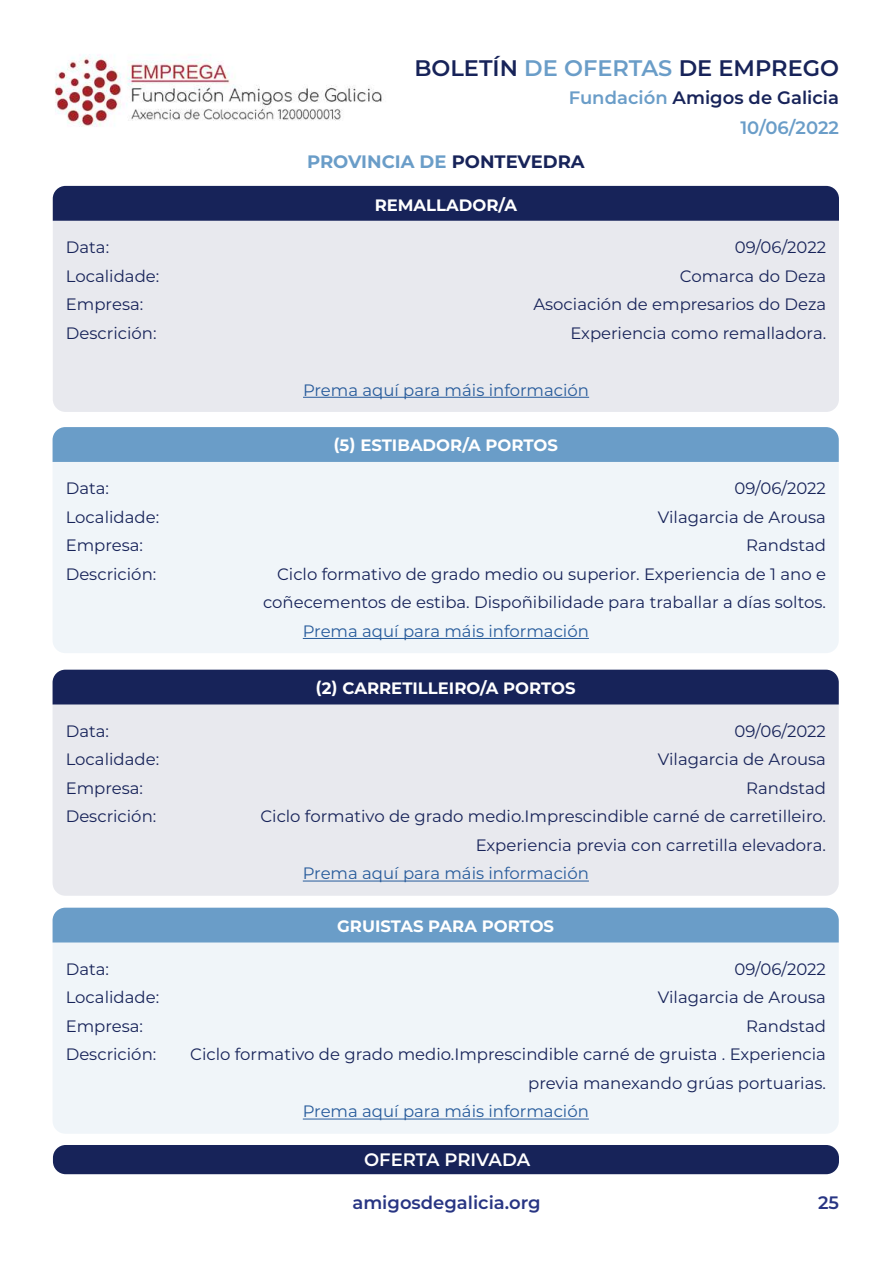
<style>
.page{position:relative;width:893px;height:1263px;background:#fff}
.page>*{position:absolute;margin:0;border:0;box-sizing:border-box;transform-origin:0 0}
.t1{font:600 22.5px "Montserrat";color:#172359}
.t2{font:600 18px/30.3px "Montserrat";color:#6a9dc8;text-align:right}
.t3{font:600 18px "Montserrat";color:#283583}
.t4{font:700 18px "Montserrat";color:#6a9dc8}
.t5{font:600 18px "Montserrat";letter-spacing:-.005em;color:#fff}
.t6{font:16.5px/28.5px "Montserrat";color:#172359;text-align:right}
.t7{font:16.5px "Montserrat";color:#275b9b}
.t8{font:700 16.5px "Montserrat";color:#fff}
.s1{color:#6a9dc8}
.s2{color:#172359}
</style>
<div class="page">
<img style="left:55px;top:54px;width:327px;height:73px">
<div style="left:53px;top:1145px;width:786px;height:29px;background:#172359;border-radius:13px"></div>
<div style="left:53px;top:221px;width:786px;height:191px;background:#e8e9ee"></div>
<div style="left:53px;top:462px;width:786px;height:191px;background:#f0f5f9"></div>
<div style="left:53px;top:942px;width:786px;height:192px;background:#f0f5f9"></div>
<div style="left:53px;top:704px;width:786px;height:192px;background:#e8e9ee"></div>
<div style="left:53px;top:186px;width:786px;height:35px;background:#172359"></div>
<div style="left:53px;top:427px;width:786px;height:35px;background:#6a9dc8"></div>
<div style="left:53px;top:908px;width:786px;height:34px;background:#6a9dc8"></div>
<div style="left:53px;top:670px;width:786px;height:34px;background:#172359"></div>
<hr style="left:303px;top:397px;width:286px;height:1px;background:#275b9b">
<hr style="left:303px;top:638px;width:286px;height:1px;background:#275b9b">
<hr style="left:303px;top:1118px;width:286px;height:1px;background:#275b9b">
<hr style="left:303px;top:881px;width:286px;height:1px;background:#275b9b">
<h1 class="t1" style="left:414px;top:52px;width:426px">BOLETÍN <span class="s1">DE OFERTAS</span> DE EMPREGO</h1>
<p class="t2" style="left:569px;top:81px;width:272px">Fundación <span class="s2">Amigos de Galicia<br></span>10/06/2022</p>
<p class="t4" style="left:307px;top:148px;width:279px">PROVINCIA DE <span class="s2">PONTEVEDRA</span></p>
<p class="t8" style="left:375px;top:193px;width:144px">REMALLADOR/A</p>
<p class="t6" style="left:66px;top:232px;width:45px">Data:</p>
<p class="t6" style="left:735px;top:232px;width:93px">09/06/2022</p>
<p class="t6" style="left:66px;top:261px;width:95px">Localidade:</p>
<p class="t6" style="left:680px;top:261px;width:148px">Comarca do Deza</p>
<p class="t6" style="left:66px;top:289px;width:79px">Empresa:</p>
<p class="t6" style="left:533px;top:289px;width:294px">Asociación de empresarios do Deza</p>
<p class="t6" style="left:66px;top:318px;width:92px">Descrición:</p>
<p class="t6" style="left:570px;top:318px;width:257px">Experiencia como remalladora.</p>
<p class="t7" style="left:303px;top:378px;width:288px">Prema aquí para máis información</p>
<p class="t8" style="left:333px;top:433px;width:226px">(5) ESTIBADOR/A PORTOS</p>
<p class="t6" style="left:66px;top:474px;width:45px">Data:</p>
<p class="t6" style="left:735px;top:474px;width:93px">09/06/2022</p>
<p class="t6" style="left:66px;top:502px;width:95px">Localidade:</p>
<p class="t6" style="left:658px;top:502px;width:170px">Vilagarcia de Arousa</p>
<p class="t6" style="left:66px;top:531px;width:79px">Empresa:</p>
<p class="t6" style="left:746px;top:531px;width:81px">Randstad</p>
<p class="t6" style="left:66px;top:559px;width:92px">Descrición:</p>
<p class="t6" style="left:263px;top:559px;width:564px">Ciclo formativo de grado medio ou superior. Experiencia de 1 ano e coñecementos de estiba. Dispoñibilidade para traballar a días soltos.</p>
<p class="t7" style="left:303px;top:620px;width:288px">Prema aquí para máis información</p>
<p class="t8" style="left:316px;top:676px;width:262px">(2) CARRETILLEIRO/A PORTOS</p>
<p class="t6" style="left:66px;top:716px;width:45px">Data:</p>
<p class="t6" style="left:735px;top:716px;width:93px">09/06/2022</p>
<p class="t6" style="left:66px;top:745px;width:95px">Localidade:</p>
<p class="t6" style="left:658px;top:745px;width:170px">Vilagarcia de Arousa</p>
<p class="t6" style="left:66px;top:773px;width:79px">Empresa:</p>
<p class="t6" style="left:746px;top:773px;width:81px">Randstad</p>
<p class="t6" style="left:66px;top:802px;width:92px">Descrición:</p>
<p class="t6" style="left:260px;top:802px;width:567px">Ciclo formativo de grado medio.Imprescindible carné de carretilleiro.<br>Experiencia previa con carretilla elevadora.</p>
<p class="t7" style="left:303px;top:862px;width:288px">Prema aquí para máis información</p>
<p class="t8" style="left:337px;top:914px;width:218px">GRUISTAS PARA PORTOS</p>
<p class="t6" style="left:66px;top:954px;width:45px">Data:</p>
<p class="t6" style="left:735px;top:954px;width:93px">09/06/2022</p>
<p class="t6" style="left:66px;top:983px;width:95px">Localidade:</p>
<p class="t6" style="left:658px;top:983px;width:170px">Vilagarcia de Arousa</p>
<p class="t6" style="left:66px;top:1011px;width:79px">Empresa:</p>
<p class="t6" style="left:746px;top:1011px;width:81px">Randstad</p>
<p class="t6" style="left:66px;top:1040px;width:92px">Descrición:</p>
<p class="t6" style="left:190px;top:1040px;width:637px">Ciclo formativo de grado medio.Imprescindible carné de gruista . Experiencia previa manexando grúas portuarias.</p>
<p class="t7" style="left:303px;top:1100px;width:288px">Prema aquí para máis información</p>
<p class="t5" style="left:364px;top:1147px;width:168px">OFERTA PRIVADA</p>
<p class="t3" style="left:352px;top:1190px;width:190px">amigosdegalicia.org</p>
<p class="t3" style="left:818px;top:1190px;width:22px">25</p>
</div>
